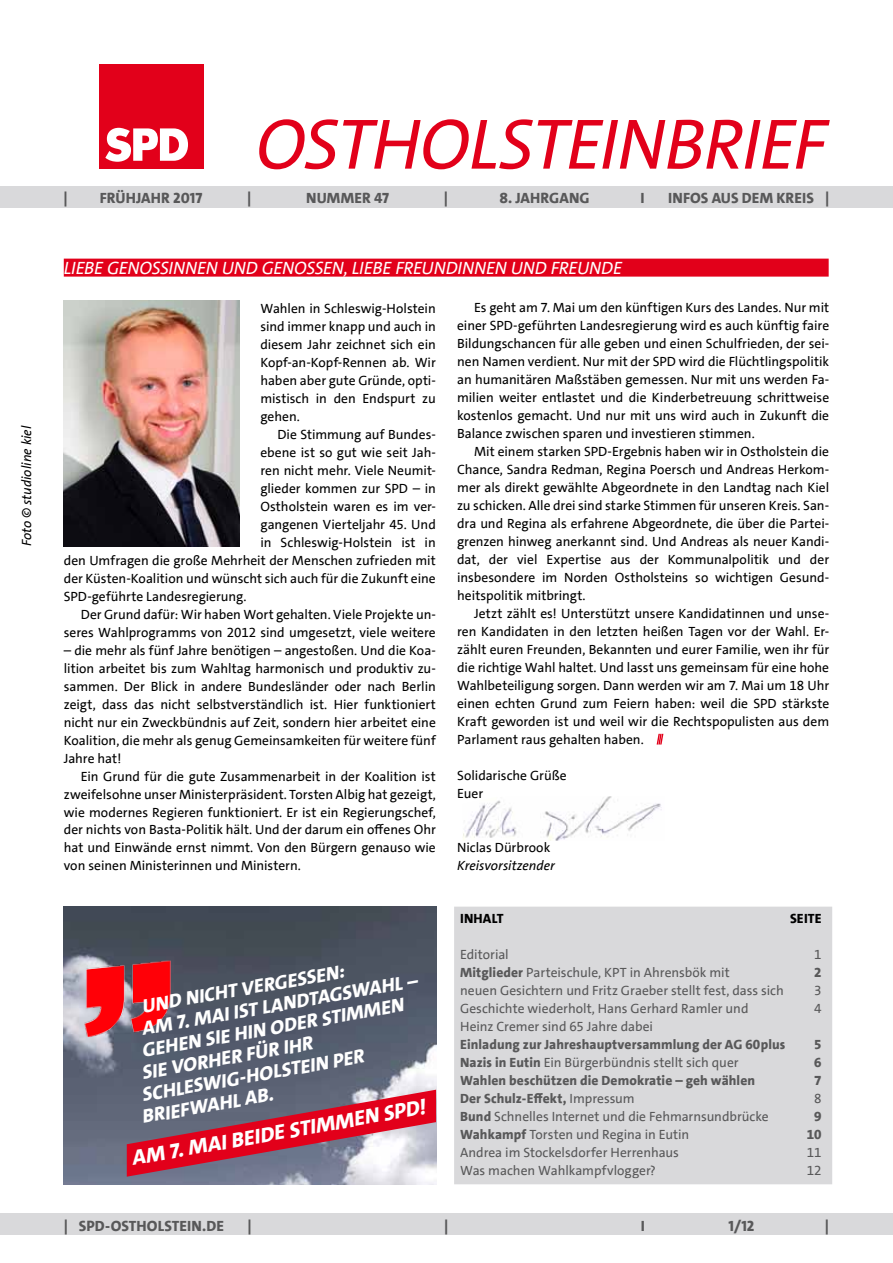
<style>
.page{position:relative;width:893px;height:1263px;background:#fff}
.page>*{position:absolute;margin:0;border:0;box-sizing:border-box;transform-origin:0 0}
.t1{font:italic 72px "SPD The Sans Versal";letter-spacing:-.02em;color:#e2001a}
.t2{font:italic 800 21.3px "SPD The Sans Versal";color:#fff}
.t3{font:italic 800 19.5px "SPD The Sans Versal";color:#fff}
.t4{font:italic 18px "SPD The Sans Versal";letter-spacing:-.01em;color:#fff}
.t5{font:800 15px "SPD The Sans Versal";letter-spacing:.005em;color:#585859}
.t6{font:13.5px/18px "SPD The Sans";color:#000;text-align:justify}
.t7{font:13.5px "SPD The Sans";color:#585859}
.t8{font:800 13.5px "SPD The Sans";letter-spacing:.005em;color:#585859}
.t9{font:italic 13.5px "SPD The Sans";color:#000}
.t10{font:800 13.5px "SPD The Sans";letter-spacing:.015em;color:#000}
.s1{font-weight:800}
.s2{font-weight:400}
</style>
<div class="page">
<div style="left:0;top:1213px;width:893px;height:21px;background:#d9d9db"></div>
<div style="left:0;top:187px;width:893px;height:21px;background:#d9d9db"></div>
<div style="left:99px;top:64px;width:105px;height:105px;background:#e2001a"></div>
<svg style="left:105px;top:128px;width:83px;height:34px"></svg>
<img style="left:64px;top:301px;width:175px;height:245px">
<div style="left:457px;top:910px;width:372px;height:271px;background:#d9d9db"></div>
<div style="left:454px;top:907px;width:378px;height:277px;border:6px solid #d9d9db"></div>
<img style="left:463px;top:796px;width:199px;height:45px">
<svg style="left:657px;top:734px;width:6px;height:10px"></svg>
<div style="left:64px;top:259px;width:765px;height:18px;background:#e2001a"></div>
<img style="left:64px;top:907px;width:372px;height:277px">
<svg style="left:125px;top:1087px;width:312px;height:92px;background:#a65a6e"></svg>
<img style="left:69px;top:957px;width:115px;height:82px">
<p class="t9" style="left:18px;top:546px;width:122px;rotate:-90deg">Foto © studioline kiel</p>
<h1 class="t1" style="left:255px;top:98px;width:572px">OSTHOLSTEINBRIEF</h1>
<p class="t5" style="left:63px;top:188px;width:6px">|</p>
<p class="t5" style="left:100px;top:188px;width:104px">FRÜHJAHR 2017</p>
<p class="t5" style="left:247px;top:188px;width:6px">|</p>
<p class="t5" style="left:306px;top:188px;width:84px">NUMMER 47</p>
<p class="t5" style="left:444px;top:188px;width:6px">|</p>
<p class="t5" style="left:499px;top:188px;width:92px">8. JAHRGANG</p>
<p class="t5" style="left:640px;top:188px;width:6px">I</p>
<p class="t5" style="left:668px;top:188px;width:163px">INFOS AUS DEM KREIS |</p>
<h3 class="t4" style="left:64px;top:256px;width:560px">LIEBE GENOSSINNEN UND GENOSSEN, LIEBE FREUNDINNEN UND FREUNDE</h3>
<p class="t6" style="left:260px;top:299px;width:177px">Wahlen in Schleswig-Holstein sind immer knapp und auch in diesem Jahr zeichnet sich ein Kopf-an-Kopf-Rennen ab. Wir haben aber gute Gründe, opti&shy;mistisch in den Endspurt zu gehen.</p>
<p class="t6" style="left:277px;top:425px;width:160px">Die Stimmung auf Bundes-</p>
<p class="t6" style="left:260px;top:443px;width:177px">ebene ist so gut wie seit Jah-</p>
<p class="t6" style="left:260px;top:461px;width:177px">ren nicht mehr. Viele Neumit-</p>
<p class="t6" style="left:260px;top:479px;width:177px">glieder kommen zur SPD – in</p>
<p class="t6" style="left:260px;top:497px;width:177px">Ostholstein waren es im ver-</p>
<p class="t6" style="left:260px;top:515px;width:177px">gangenen Vierteljahr 45. Und</p>
<p class="t6" style="left:260px;top:533px;width:177px">in Schleswig-Holstein ist in</p>
<p class="t6" style="left:64px;top:551px;width:374px">den Umfragen die große Mehrheit der Menschen zufrieden mit</p>
<p class="t6" style="left:64px;top:569px;width:374px">der Küsten-Koalition und wünscht sich auch für die Zukunft eine</p>
<p class="t6" style="left:64px;top:587px;width:184px">SPD-geführte Landesregierung.</p>
<p class="t6" style="left:81px;top:605px;width:357px">Der Grund dafür: Wir haben Wort gehalten. Viele Projekte un-</p>
<p class="t6" style="left:64px;top:623px;width:374px">seres Wahlprogramms von 2012 sind umgesetzt, viele weitere</p>
<p class="t6" style="left:64px;top:641px;width:374px">– die mehr als fünf Jahre benötigen – angestoßen. Und die Koa&shy;lition arbeitet bis zum Wahltag harmonisch und produktiv zu&shy;sammen. Der Blick in andere Bundesländer oder nach Berlin zeigt, dass das nicht selbstverständlich ist. Hier funktioniert nicht nur ein Zweckbündnis auf Zeit, sondern hier arbeitet eine Koalition, die mehr als genug Gemeinsamkeiten für weitere fünf Jahre hat!</p>
<p class="t6" style="left:64px;top:767px;width:374px;text-indent:17px">Ein Grund für die gute Zusammenarbeit in der Koalition ist zweifelsohne unser Ministerpräsident. Torsten Albig hat gezeigt, wie modernes Regieren funktioniert. Er ist ein Regierungschef, der nichts von Basta-Politik hält. Und der darum ein offenes Ohr hat und Einwände ernst nimmt. Von den Bürgern genauso wie von seinen Ministerinnen und Ministern.</p>
<h3 class="t3" style="left:140px;top:994px;width:207px;rotate:-10deg">Und nicht vergessen:</h3>
<h3 class="t3" style="left:140px;top:1016px;width:281px;rotate:-10deg">am 7. Mai ist Landtagswahl –</h3>
<h3 class="t3" style="left:140px;top:1038px;width:267px;rotate:-10deg">gehen Sie hin oder Stimmen</h3>
<h3 class="t3" style="left:140px;top:1060px;width:175px;rotate:-10deg">Sie vorher für Ihr</h3>
<h3 class="t3" style="left:140px;top:1082px;width:227px;rotate:-10deg">Schleswig-Holstein per</h3>
<h3 class="t3" style="left:140px;top:1105px;width:135px;rotate:-10deg">Briefwahl ab.</h3>
<h2 class="t2" style="left:129px;top:1145px;width:300px;rotate:-10deg">Am 7. Mai beide Stimmen SPD!</h2>
<p class="t6" style="left:457px;top:299px;width:374px;text-indent:17px">Es geht am 7. Mai um den künftigen Kurs des Landes. Nur mit einer SPD-geführten Landesregierung wird es auch künftig faire Bildungschancen für alle geben und einen Schulfrieden, der sei&shy;nen Namen verdient. Nur mit der SPD wird die Flüchtlingspolitik an humanitären Maßstäben gemessen. Nur mit uns werden Fa&shy;milien weiter entlastet und die Kinderbetreuung schrittweise kostenlos gemacht. Und nur mit uns wird auch in Zukunft die Balance zwischen sparen und investieren stimmen.</p>
<p class="t6" style="left:457px;top:443px;width:374px;text-indent:17px">Mit einem starken SPD-Ergebnis haben wir in Ostholstein die Chance, Sandra Redman, Regina Poersch und Andreas Herkom&shy;mer als direkt gewählte Abgeordnete in den Landtag nach Kiel zu schicken. Alle drei sind starke Stimmen für unseren Kreis. San&shy;dra und Regina als erfahrene Abgeordnete, die über die Partei&shy;grenzen hinweg anerkannt sind. Und Andreas als neuer Kandi&shy;dat, der viel Expertise aus der Kommunalpolitik und der insbesondere im Norden Ostholsteins so wichtigen Gesund&shy;heitspolitik mitbringt.</p>
<p class="t6" style="left:457px;top:605px;width:374px;text-indent:17px">Jetzt zählt es! Unterstützt unsere Kandidatinnen und unse&shy;ren Kandidaten in den letzten heißen Tagen vor der Wahl. Er&shy;zählt euren Freunden, Bekannten und eurer Familie, wen ihr für die richtige Wahl haltet. Und lasst uns gemeinsam für eine hohe Wahlbeteiligung sorgen. Dann werden wir am 7. Mai um 18 Uhr einen echten Grund zum Feiern haben: weil die SPD stärkste Kraft geworden ist und weil wir die Rechtspopulisten aus dem Parlament raus gehalten haben.</p>
<p class="t6" style="left:457px;top:767px;width:111px">Solidarische Grüße<br>Euer</p>
<p class="t6" style="left:457px;top:839px;width:95px">Niclas Dürbrook</p>
<p class="t9" style="left:457px;top:857px;width:99px">Kreisvorsitzender</p>
<p class="t10" style="left:460px;top:909px;width:45px">INHALT</p>
<p class="t10" style="left:790px;top:909px;width:33px">SEITE</p>
<p class="t7" style="left:460px;top:945px;width:50px">Editorial</p>
<p class="t7" style="left:814px;top:945px;width:9px">1</p>
<p class="t7" style="left:460px;top:963px;width:271px"><span class="s1">Mitglieder</span> Parteischule, KPT in Ahrensbök mit</p>
<p class="t8" style="left:814px;top:963px;width:9px">2</p>
<p class="t7" style="left:460px;top:981px;width:325px">neuen Gesichtern und Fritz Graeber stellt fest, dass sich</p>
<p class="t7" style="left:814px;top:981px;width:9px">3</p>
<p class="t7" style="left:460px;top:999px;width:290px">Geschichte wiederholt, Hans Gerhard Ramler und</p>
<p class="t7" style="left:814px;top:999px;width:9px">4</p>
<p class="t7" style="left:460px;top:1017px;width:194px">Heinz Cremer sind 65 Jahre dabei</p>
<p class="t8" style="left:460px;top:1035px;width:327px">Einladung zur Jahreshauptversammlung der AG 60plus</p>
<p class="t8" style="left:814px;top:1035px;width:9px">5</p>
<p class="t7" style="left:460px;top:1053px;width:280px"><span class="s1">Nazis in Eutin</span> Ein Bürgerbündnis stellt sich quer</p>
<p class="t8" style="left:814px;top:1053px;width:9px">6</p>
<p class="t8" style="left:460px;top:1071px;width:297px">Wahlen beschützen die Demokratie – geh wählen</p>
<p class="t8" style="left:814px;top:1071px;width:9px">7</p>
<p class="t8" style="left:460px;top:1089px;width:176px">Der Schulz-Effekt, <span class="s2">Impressum</span></p>
<p class="t7" style="left:814px;top:1089px;width:9px">8</p>
<p class="t7" style="left:460px;top:1107px;width:310px"><span class="s1">Bund</span> Schnelles Internet und die Fehmarnsundbrücke</p>
<p class="t8" style="left:814px;top:1107px;width:9px">9</p>
<p class="t7" style="left:460px;top:1125px;width:231px"><span class="s1">Wahkampf</span> Torsten und Regina in Eutin</p>
<p class="t8" style="left:807px;top:1125px;width:16px">10</p>
<p class="t7" style="left:460px;top:1143px;width:220px">Andrea im Stockelsdorfer Herrenhaus</p>
<p class="t7" style="left:807px;top:1143px;width:16px">11</p>
<p class="t7" style="left:460px;top:1161px;width:197px">Was machen Wahlkampfvlogger?</p>
<p class="t7" style="left:807px;top:1161px;width:16px">12</p>
<p class="t5" style="left:64px;top:1216px;width:162px">| SPD-OSTHOLSTEIN.DE</p>
<p class="t5" style="left:248px;top:1216px;width:6px">|</p>
<p class="t5" style="left:444px;top:1216px;width:6px">|</p>
<p class="t5" style="left:641px;top:1216px;width:6px">I</p>
<p class="t5" style="left:729px;top:1216px;width:27px">1/12</p>
<p class="t5" style="left:825px;top:1216px;width:6px">|</p>
</div>
